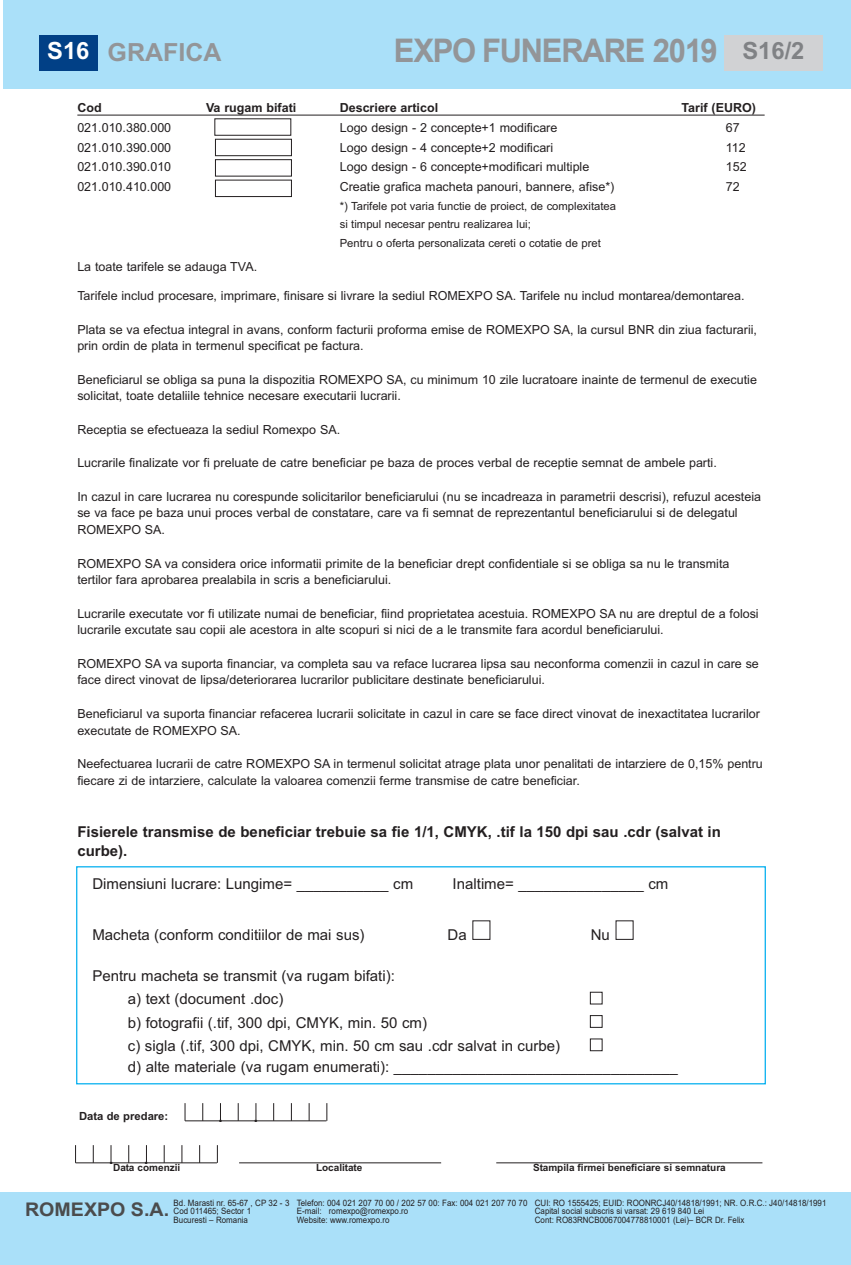
<style>
.page{position:relative;width:851px;height:1265px;background:#fff}
.page>*{position:absolute;margin:0;border:0;box-sizing:border-box;transform-origin:0 0}
.t1{font:700 32.5px "Arial";letter-spacing:-.04em;color:#939598;scale:.95 1}
.t2{font:700 25px "Arial";color:#939598}
.t3{font:700 23.75px "Arial";color:#808285}
.t4{font:20px "Helvetica";color:#231f20}
.t5{font:700 18.75px "Arial";color:#4b4c4d;scale:1.05 1}
.t6{font:15px/23.4px "Arial";color:#231f20}
.t7{font:700 15px/19.8px "Arial";color:#231f20}
.t8{font:12.5px/16.8px "Arial";color:#231f20}
.t9{font:700 12.5px "Arial";color:#231f20}
.t10{font:11.25px/18.4px "Arial";color:#231f20}
.t11{font:700 11.25px "Arial";color:#231f20}
.t12{font:700 10px "Arial";color:#231f20}
.t13{font:8.75px/8.8px "Arial";color:#231f20;scale:.91 1}
.s1{font-size:23.75px;color:#fff}
</style>
<div class="page">
<div style="left:3px;top:0;width:847px;height:89px;background:#aae0f9"></div>
<div style="left:39px;top:35px;width:59px;height:36px;background:#014086"></div>
<div style="left:724px;top:35px;width:98px;height:36px;background:#d1d2d4"></div>
<div style="left:0;top:1193px;width:850px;height:72px;background:#aae0f9"></div>
<hr style="left:185px;top:1121px;width:141px;height:1px;background:#231f20">
<svg style="left:185px;top:1103px;width:1px;height:18px"></svg>
<svg style="left:202px;top:1103px;width:1px;height:18px"></svg>
<svg style="left:220px;top:1103px;width:1px;height:18px"></svg>
<svg style="left:238px;top:1103px;width:1px;height:18px"></svg>
<svg style="left:255px;top:1103px;width:1px;height:18px"></svg>
<svg style="left:273px;top:1103px;width:1px;height:18px"></svg>
<svg style="left:291px;top:1103px;width:1px;height:18px"></svg>
<svg style="left:309px;top:1103px;width:1px;height:18px"></svg>
<svg style="left:326px;top:1103px;width:1px;height:18px"></svg>
<hr style="left:76px;top:1163px;width:141px;height:1px;background:#231f20">
<hr style="left:239px;top:1163px;width:202px;height:1px;background:#231f20">
<hr style="left:496px;top:1163px;width:266px;height:1px;background:#231f20">
<svg style="left:75px;top:1145px;width:1px;height:18px"></svg>
<svg style="left:93px;top:1145px;width:1px;height:18px"></svg>
<svg style="left:111px;top:1145px;width:1px;height:18px"></svg>
<svg style="left:128px;top:1145px;width:1px;height:18px"></svg>
<svg style="left:146px;top:1145px;width:1px;height:18px"></svg>
<svg style="left:164px;top:1145px;width:1px;height:18px"></svg>
<svg style="left:181px;top:1145px;width:1px;height:18px"></svg>
<svg style="left:199px;top:1145px;width:1px;height:18px"></svg>
<svg style="left:217px;top:1145px;width:1px;height:18px"></svg>
<div style="left:76px;top:866px;width:689px;height:218px;border:1px solid #00aeef"></div>
<div style="left:590px;top:1039px;width:12px;height:12px;border:1px solid #231f20"></div>
<div style="left:590px;top:1015px;width:12px;height:13px;border:1px solid #231f20"></div>
<div style="left:590px;top:992px;width:12px;height:12px;border:1px solid #231f20"></div>
<hr style="left:77px;top:115px;width:687px;height:1px;background:#231f20">
<div style="left:214px;top:118px;width:77px;height:18px;border:1px solid #231f20"></div>
<div style="left:215px;top:139px;width:77px;height:17px;border:1px solid #231f20"></div>
<div style="left:215px;top:159px;width:77px;height:17px;border:1px solid #231f20"></div>
<div style="left:215px;top:180px;width:77px;height:17px;border:1px solid #231f20"></div>
<h1 class="t1" style="left:394px;top:32px;width:342px">EXPO FUNERARE 2019</h1>
<h2 class="t2" style="left:47px;top:38px;width:176px"><span class="s1">S16</span> GRAFICA</h2>
<h3 class="t3" style="left:742px;top:37px;width:64px">S16/2</h3>
<p class="t9" style="left:77px;top:101px;width:26px">Cod</p>
<p class="t9" style="left:206px;top:101px;width:92px">Va rugam bifati</p>
<p class="t9" style="left:340px;top:101px;width:100px">Descriere articol</p>
<p class="t9" style="left:681px;top:101px;width:76px">Tarif (EURO)</p>
<p class="t8" style="left:77px;top:119px;width:95px">021.010.380.000</p>
<p class="t8" style="left:340px;top:119px;width:219px">Logo design - 2 concepte+1 modificare</p>
<p class="t8" style="left:725px;top:119px;width:15px">67</p>
<p class="t8" style="left:77px;top:139px;width:95px">021.010.390.000</p>
<p class="t8" style="left:340px;top:139px;width:215px">Logo design - 4 concepte+2 modificari</p>
<p class="t8" style="left:725px;top:139px;width:21px">112</p>
<p class="t8" style="left:77px;top:158px;width:95px">021.010.390.010</p>
<p class="t8" style="left:340px;top:158px;width:251px">Logo design - 6 concepte+modificari multiple</p>
<p class="t8" style="left:725px;top:158px;width:22px">152</p>
<p class="t8" style="left:77px;top:178px;width:95px">021.010.410.000</p>
<p class="t8" style="left:340px;top:178px;width:276px">Creatie grafica macheta panouri, bannere, afise*)</p>
<p class="t8" style="left:725px;top:178px;width:15px">72</p>
<p class="t10" style="left:340px;top:197px;width:278px">*) Tarifele pot varia functie de proiect, de complexitatea si timpul necesar pentru realizarea lui;<br>Pentru o oferta personalizata cereti o cotatie de pret</p>
<p class="t8" style="left:77px;top:259px;width:181px">La toate tarifele se adauga TVA.</p>
<p class="t8" style="left:77px;top:288px;width:668px">Tarifele includ procesare, imprimare, finisare si livrare la sediul ROMEXPO SA. Tarifele nu includ montarea/demontarea.</p>
<p class="t8" style="left:77px;top:321px;width:681px">Plata se va efectua integral in avans, conform facturii proforma emise de ROMEXPO SA, la cursul BNR din ziua facturarii, prin ordin de plata in termenul specificat pe factura.</p>
<p class="t8" style="left:77px;top:371px;width:681px">Beneficiarul se obliga sa puna la dispozitia ROMEXPO SA, cu minimum 10 zile lucratoare inainte de termenul de executie solicitat, toate detaliile tehnice necesare executarii lucrarii.</p>
<p class="t8" style="left:77px;top:421px;width:264px">Receptia se efectueaza la sediul Romexpo SA.</p>
<p class="t8" style="left:77px;top:455px;width:641px">Lucrarile finalizate vor fi preluate de catre beneficiar pe baza de proces verbal de receptie semnat de ambele parti.</p>
<p class="t8" style="left:77px;top:488px;width:685px">In cazul in care lucrarea nu corespunde solicitarilor beneficiarului (nu se incadreaza in parametrii descrisi), refuzul acesteia se va face pe baza unui proces verbal de constatare, care va fi semnat de reprezentantul beneficiarului si de delegatul<br>ROMEXPO SA.</p>
<p class="t8" style="left:77px;top:555px;width:653px">ROMEXPO SA va considera orice informatii primite de la beneficiar drept confidentiale si se obliga sa nu le transmita tertilor fara aprobarea prealabila in scris a beneficiarului.</p>
<p class="t8" style="left:77px;top:605px;width:682px">Lucrarile executate vor fi utilizate numai de beneficiar, fiind proprietatea acestuia. ROMEXPO SA nu are dreptul de a folosi lucrarile excutate sau copii ale acestora in alte scopuri si nici de a le transmite fara acordul beneficiarului.</p>
<p class="t8" style="left:77px;top:655px;width:683px">ROMEXPO SA va suporta financiar, va completa sau va reface lucrarea lipsa sau neconforma comenzii in cazul in care se face direct vinovat de lipsa/deteriorarea lucrarilor publicitare destinate beneficiarului.</p>
<p class="t8" style="left:77px;top:705px;width:684px">Beneficiarul va suporta financiar refacerea lucrarii solicitate in cazul in care se face direct vinovat de inexactitatea lucrarilor executate de ROMEXPO SA.</p>
<p class="t8" style="left:77px;top:755px;width:687px">Neefectuarea lucrarii de catre ROMEXPO SA in termenul solicitat atrage plata unor penalitati de intarziere de 0,15% pentru fiecare zi de intarziere, calculate la valoarea comenzii ferme transmise de catre beneficiar.</p>
<p class="t7" style="left:77px;top:821px;width:645px">Fisierele transmise de beneficiar trebuie sa fie 1/1, CMYK, .tif la 150 dpi sau .cdr (salvat in curbe).</p>
<p class="t6" style="left:92px;top:872px;width:322px">Dimensiuni lucrare: Lungime= ___________ cm</p>
<p class="t6" style="left:452px;top:872px;width:217px">Inaltime= _______________ cm</p>
<p class="t6" style="left:92px;top:923px;width:273px">Macheta (conform conditiilor de mai sus)</p>
<p class="t6" style="left:447px;top:923px;width:21px">Da</p>
<p class="t6" style="left:590px;top:923px;width:21px">Nu</p>
<p class="t6" style="left:128px;top:964px;width:434px;text-indent:-35px">Pentru macheta se transmit (va rugam bifati):<br>a) text (document .doc)<br>b) fotografii (.tif, 300 dpi, CMYK, min. 50 cm)<br>c) sigla (.tif, 300 dpi, CMYK, min. 50 cm sau .cdr salvat in curbe)</p>
<p class="t6" style="left:128px;top:1055px;width:551px">d) alte materiale (va rugam enumerati): __________________________________</p>
<p class="t11" style="left:79px;top:1110px;width:91px">Data de predare:</p>
<h3 class="t4" style="left:218px;top:1103px;width:7px">.</h3>
<h3 class="t4" style="left:253px;top:1103px;width:7px">.</h3>
<h3 class="t4" style="left:108px;top:1145px;width:7px">.</h3>
<h3 class="t4" style="left:144px;top:1145px;width:7px">.</h3>
<p class="t12" style="left:113px;top:1162px;width:69px">Data comenzii</p>
<p class="t12" style="left:316px;top:1162px;width:48px">Localitate</p>
<p class="t12" style="left:533px;top:1162px;width:194px">Stampila firmei beneficiare si semnatura</p>
<h3 class="t5" style="left:25px;top:1199px;width:139px">ROMEXPO S.A.</h3>
<p class="t13" style="left:173px;top:1198px;width:129px">Bd. Marasti nr. 65-67 , CP 32 - 3<br>Cod 011465; Sector 1<br>Bucuresti – Romania</p>
<p class="t13" style="left:534px;top:1198px;width:322px">CUI: RO 1555425; EUID: ROONRCJ40/14818/1991; NR. O.R.C.: J40/14818/1991<br>Capital social subscris si varsat: 29 619 840 Lei<br>Cont: RO83RNCB0067004778810001 (Lei)– BCR Dr. Felix</p>
<p class="t13" style="left:297px;top:1198px;width:255px">Telefon: 004 021 207 70 00 / 202 57 00: Fax: 004 021 207 70 70<br>E-mail: romexpo@romexpo.ro<br>Website: www.romexpo.ro</p>
</div>
